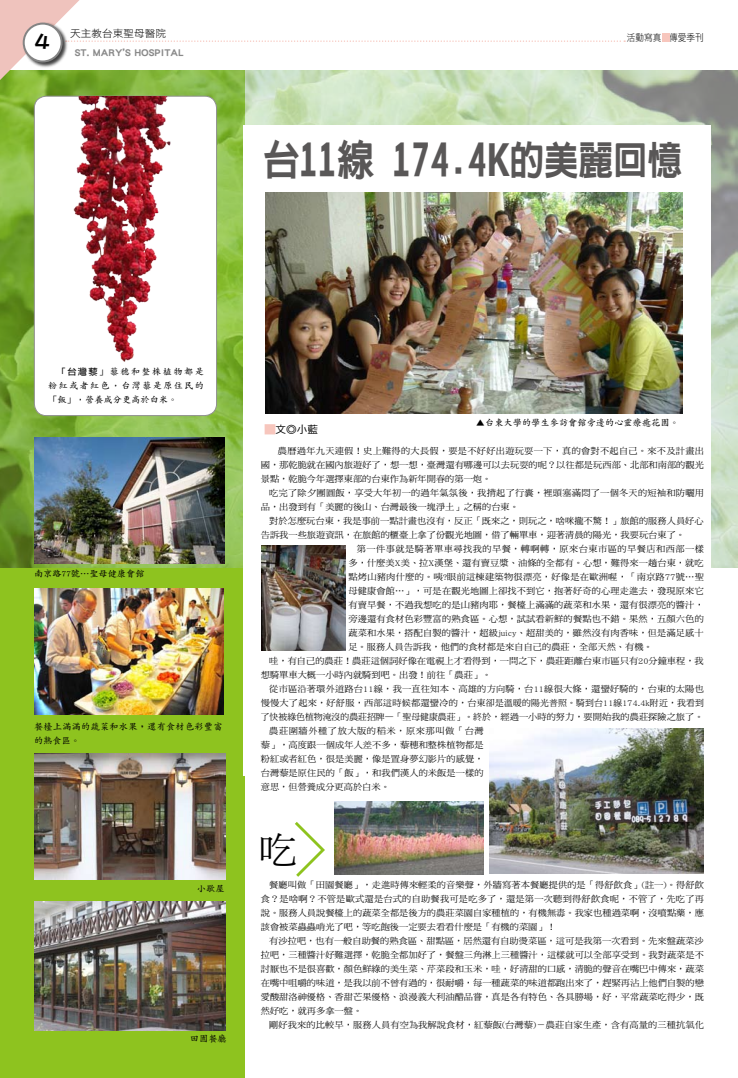
<style>
.page{position:relative;width:738px;height:1078px;background:#fff}
.page>*{position:absolute;margin:0;border:0;box-sizing:border-box;transform-origin:0 0}
.t1{font:800 42.6px "AR Hei B5";color:#595757;scale:.87 1}
.t2{font:36.4px "DF Ming Std W5";color:#000;scale:1.04 1}
.t3{font:10.2px "DF Hei Std W9";color:#898989;scale:1.04 1}
.t4{font:10.2px "DF Hei Std W3";color:#000;scale:1.04 1}
.t5{font:10.2px "DF Hei Std W5";color:#000;scale:1.04 1}
.t6{font:9.7px "DF Hei Std W3";color:#000;scale:.89 1}
.t7{font:8.8px/14px "DF Ming Std W5";letter-spacing:.005em;color:#000;text-align:justify;scale:1.04 1}
.t8{font:8.8px/14px "DF Ming Std W5";letter-spacing:.025em;color:#000;scale:1.04 1}
.t9{font:700 8.8px/14px "AR Kai B5";color:#000;text-align:justify;scale:1.04 1}
.t10{font:8.8px "DF Ming Std W5";letter-spacing:.005em;color:#000}
.t11{font:8.8px "DF Ming Std W5";letter-spacing:.045em;color:#000;scale:1.04 1}
.t12{font:700 8.8px/14px "AR Kai B5";letter-spacing:.025em;color:#000;scale:1.04 1}
.t13{font:8.8px "DF Ming Std W5";letter-spacing:.06em;color:#000;scale:1.04 1}
.s1{font-family:"Koz Go Pro";font-weight:700}
.s2{font-size:39.5px}
.s3{font-family:"AR Hei B5"}
.s4{font-family:"DF Ming Std W5";font-weight:400}
.s5{color:#f7c6bd}
</style>
<div class="page">
<div style="left:0;top:70px;width:244px;height:1007px;background:#8ec31f"></div>
<img style="left:0;top:71px;width:737px;height:497px">
<div style="left:243px;top:125px;width:467px;height:650px;background:#fff"></div>
<img style="left:265px;top:193px;width:416px;height:220px">
<img style="left:34px;top:437px;width:190px;height:126px">
<img style="left:34px;top:588px;width:189px;height:126px">
<div style="left:34px;top:96px;width:182px;height:319px;background:#fff;border-radius:12px"></div>
<div style="left:34px;top:96px;width:183px;height:320px;border:1px solid #909090;border-radius:12px"></div>
<img style="left:31px;top:97px;width:183px;height:274px">
<img style="left:334px;top:801px;width:149px;height:73px">
<img style="left:34px;top:753px;width:192px;height:126px">
<img style="left:34px;top:901px;width:192px;height:129px">
<img style="left:489px;top:728px;width:214px;height:145px">
<img style="left:261px;top:545px;width:84px;height:105px">
<svg style="left:295px;top:822px;width:30px;height:55px"></svg>
<div style="left:661px;top:33px;width:7px;height:9px;background:#f7c6bd"></div>
<svg style="left:0;top:0;width:624px;height:88px"></svg>
<p class="t4" style="left:70px;top:28px;width:93px">天主教台東聖母醫院</p>
<p class="t3" style="left:122px;top:40px;width:4px">,</p>
<p class="t3" style="left:75px;top:46px;width:106px">ST. MARY S HOSPITAL</p>
<p class="t6" style="left:626px;top:32px;width:40px">活動寫真</p>
<p class="t6" style="left:668px;top:32px;width:40px">傳愛季刊</p>
<h1 class="t1" style="left:262px;top:139px;width:483px">台11線 174.4<span class="s1">K</span><span class="s2">的美麗回憶</span></h1>
<p class="t9" style="left:48px;top:365px;width:151px;text-indent:9px"><span class="s3">「台灣藜</span>」藜穗和整株植物都是粉紅或者紅色<span class="s4">，</span>台灣藜是原住民的「飯」<span class="s4">，</span>營養成分更高於白米。</p>
<p class="t9" style="left:34px;top:566px;width:108px">南京路77號…聖母健康會館</p>
<p class="t12" style="left:34px;top:719px;width:183px">餐檯上滿滿的蔬菜和水果，還有食材色彩豐富的熟食區。</p>
<p class="t9" style="left:197px;top:881px;width:28px">小歇屋</p>
<p class="t9" style="left:190px;top:1031px;width:37px">田園餐廳</p>
<p class="t5" style="left:265px;top:423px;width:53px"><span class="s5">█</span>文◎小藍</p>
<p class="t9" style="left:475px;top:415px;width:196px">▲台東大學的學生參訪會館旁邊的心靈療癒花園。</p>
<p class="t7" style="left:260px;top:443px;width:427px;text-indent:17px">農曆過年九天連假！史上難得的大長假，要是不好好出遊玩耍一下，真的會對不起自己。來不及計畫出國，那乾脆就在國內旅遊好了，想一想，臺灣還有哪邊可以去玩耍的呢？以往都是玩西部、北部和南部的觀光景點，乾脆今年選擇東部的台東作為新年開春的第一炮。</p>
<p class="t8" style="left:260px;top:485px;width:427px;text-indent:9px">吃完了除夕團圓飯，享受大年初一的過年氣氛後，我揹起了行囊，裡頭塞滿悶了一個冬天的短袖和防曬用品，出發到有「美麗的後山、台灣最後一塊淨土」之稱的台東。</p>
<p class="t7" style="left:269px;top:513px;width:419px">對於怎麼玩台東，我是事前一點計畫也沒有，反正「既來之，則玩之，啥咪攏不驚！」旅館的服務人員好心</p>
<p class="t7" style="left:260px;top:527px;width:409px">告訴我一些旅遊資訊，在旅館的櫃臺上拿了份觀光地圖，借了輛單車，迎著清晨的陽光，我要玩台東了。</p>
<p class="t11" style="left:356px;top:544px;width:335px">第一件事就是騎著單車尋找我的早餐，轉啊轉，原來台東市區的早餐店和西部一樣</p>
<p class="t7" style="left:348px;top:555px;width:343px">多，什麼美X美、拉X漢堡、還有賣豆漿、油條的全都有。心想，難得來一趟台東，就吃</p>
<p class="t8" style="left:348px;top:569px;width:343px">點烤山豬肉什麼的。咦?眼前這棟建築物很漂亮，好像是在歐洲喔，「南京路77號…聖</p>
<p class="t7" style="left:348px;top:583px;width:343px">母健康會館…」，可是在觀光地圖上卻找不到它，抱著好奇的心理走進去，發現原來它</p>
<p class="t7" style="left:348px;top:597px;width:343px">有賣早餐，不過我想吃的是山豬肉耶，餐檯上滿滿的蔬菜和水果，還有很漂亮的醬汁，</p>
<p class="t7" style="left:348px;top:611px;width:343px">旁邊還有食材色彩豐富的熟食區。心想，試試看新鮮的餐點也不錯。果然，五顏六色的</p>
<p class="t7" style="left:348px;top:625px;width:343px">蔬菜和水果，搭配自製的醬汁，超級juicy、超甜美的，雖然沒有肉香味，但是滿足感十</p>
<p class="t7" style="left:348px;top:639px;width:294px">足。服務人員告訴我，他們的食材都是來自自己的農莊，全部天然、有機。</p>
<p class="t7" style="left:269px;top:653px;width:419px">哇，有自己的農莊！農莊這個詞好像在電視上才看得到，一問之下，農莊距離台東市區只有20分鐘車程，我</p>
<p class="t7" style="left:260px;top:667px;width:223px">想騎單車大概一小時內就騎到吧。出發！前往「農莊」。</p>
<p class="t7" style="left:269px;top:681px;width:419px">從市區沿著環外道路台11線，我一直往知本、高雄的方向騎，台11線很大條，還蠻好騎的，台東的太陽也</p>
<p class="t7" style="left:260px;top:695px;width:427px">慢慢大了起來，好舒服，西部這時候都還蠻冷的，台東卻是溫暖的陽光普照。騎到台11線174.4k附近，我看到</p>
<p class="t10" style="left:260px;top:712px;width:444px">了快被綠色植物淹沒的農莊招牌—「聖母健康農莊」。終於，經過一小時的努力，要開始我的農莊探險之旅了。</p>
<p class="t13" style="left:269px;top:726px;width:207px">農莊圍牆外種了放大版的稻米，原來那叫做「台灣</p>
<p class="t7" style="left:260px;top:737px;width:216px">藜」，高度跟一個成年人差不多，藜穗和整株植物都是</p>
<p class="t7" style="left:260px;top:751px;width:216px">粉紅或者紅色，很是美麗，像是置身夢幻影片的感覺，</p>
<p class="t7" style="left:260px;top:765px;width:216px">台灣藜是原住民的「飯」，和我們漢人的米飯是一樣的</p>
<p class="t7" style="left:260px;top:779px;width:126px">意思，但營養成分更高於白米。</p>
<h2 class="t2" style="left:259px;top:829px;width:38px">吃</h2>
<p class="t7" style="left:260px;top:877px;width:427px;text-indent:9px">餐廳叫做「田園餐廳」，走進時傳來輕柔的音樂聲，外牆寫著本餐廳提供的是「得舒飲食」(註一)。得舒飲食？是啥啊？不管是歐式還是台式的自助餐我可是吃多了，還是第一次聽到得舒飲食呢，不管了，先吃了再說。服務人員說餐檯上的蔬菜全都是後方的農莊菜園自家種植的，有機無毒。我家也種過菜啊，沒噴點藥，應該會被菜蟲蟲啃光了吧，等吃飽後一定要去看看什麼是「有機的菜園」！</p>
<p class="t7" style="left:260px;top:933px;width:427px;text-indent:9px">有沙拉吧，也有一般自助餐的熟食區、甜點區，居然還有自助燙菜區，這可是我第一次看到。先來盤蔬菜沙拉吧，三種醬汁好難選擇，乾脆全都加好了，餐盤三角淋上三種醬汁，這樣就可以全部享受到。我對蔬菜是不討厭也不是很喜歡，顏色鮮綠的美生菜、芹菜段和玉米，哇，好清甜的口感，清脆的聲音在嘴巴中傳來，蔬菜在嘴中咀嚼的味道，是我以前不曾有過的，很耐嚼，每一種蔬菜的味道都跑出來了，趕緊再沾上他們自製的戀愛酸甜洛神優格、香甜芒果優格、浪漫義大利油醋品嘗，真是各有特色、各具勝場，好，平常蔬菜吃得少，既然好吃，就再多拿一盤。</p>
<p class="t7" style="left:269px;top:1017px;width:419px">剛好我來的比較早，服務人員有空為我解說食材，紅藜飯(台灣藜)－農莊自家生產，含有高量的三種抗氧化</p>
</div>
